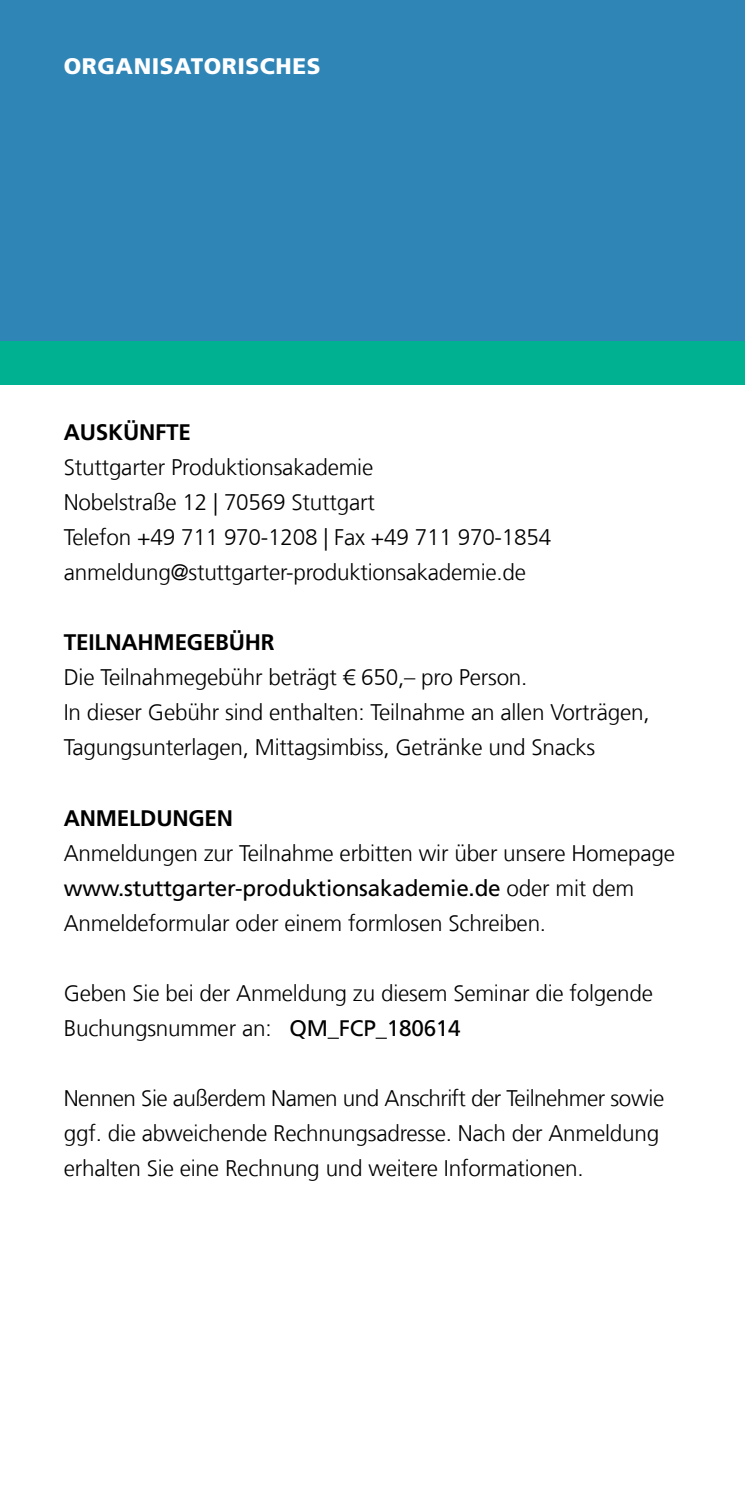
<style>
.page{position:relative;width:745px;height:1489px;background:#fff}
.page>*{position:absolute;margin:0;border:0;box-sizing:border-box;transform-origin:0 0}
.t1{font:300 22.5px/35px "Frutiger LT Com";letter-spacing:-.01em;color:#000}
.t2{font:700 22.5px "Frutiger LT Com";color:#000}
.t3{font:900 22.5px "Frutiger LT Com";letter-spacing:.025em;color:#fff}
.s1{font-weight:400}
</style>
<div class="page">
<div style="left:0;top:340px;width:744px;height:44px;background:#00b191"></div>
<div style="left:0;top:0;width:744px;height:340px;background:#3085b7"></div>
<p class="t3" style="left:64px;top:52px;width:258px">ORGANISATORISCHES</p>
<p class="t2" style="left:64px;top:419px;width:16px">AUSK</p>
<p class="t2" style="left:123px;top:419px;width:30px">ÜNFTE</p>
<p class="t1" style="left:64px;top:450px;width:488px">Stuttgarter Produktionsakademie<br>Nobelstraße 12 | 70569 Stuttgart<br>Telefon +49 711 970-1208 | Fax +49 711 970-1854 anmeldung@stuttgarter-produktionsakademie.de</p>
<p class="t2" style="left:64px;top:629px;width:15px">TEILNAHMEGE</p>
<p class="t2" style="left:215px;top:629px;width:45px">BÜHR</p>
<p class="t1" style="left:64px;top:660px;width:587px">Die Teilnahmegebühr beträgt € 650,– pro Person.<br>In dieser Gebühr sind enthalten: Teilnahme an allen Vorträgen,<br>Tagungsunterlagen, Mittagsimbiss, Getränke und Snacks</p>
<p class="t2" style="left:64px;top:804px;width:17px">ANMELDUNGEN</p>
<p class="t1" style="left:64px;top:835px;width:612px">Anmeldungen zur Teilnahme erbitten wir über unsere Homepage <span class="s1">www.stuttgarter-produktionsakademie.de</span> oder mit dem<br>Anmeldeformular oder einem formlosen Schreiben.</p>
<p class="t1" style="left:64px;top:975px;width:590px">Geben Sie bei der Anmeldung zu diesem Seminar die folgende<br>Buchungsnummer an: <span class="s1">QM_FCP_180614</span></p>
<p class="t1" style="left:64px;top:1080px;width:601px">Nennen Sie außerdem Namen und Anschrift der Teilnehmer sowie ggf. die abweichende Rechnungsadresse. Nach der Anmeldung erhalten Sie eine Rechnung und weitere Informationen.</p>
</div>
